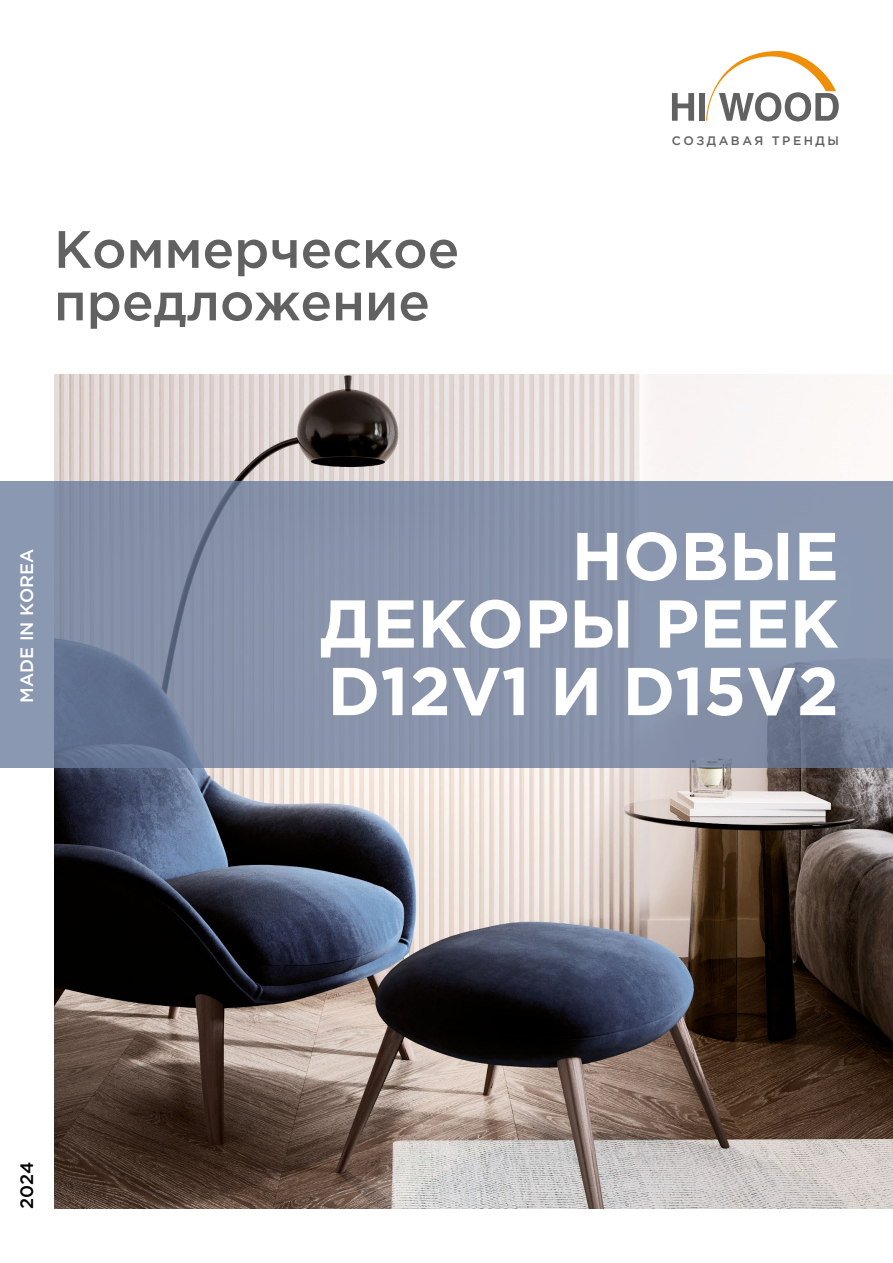
<style>
.page{position:relative;width:893px;height:1263px;background:#fff}
.page>*{position:absolute;margin:0;border:0;box-sizing:border-box;transform-origin:0 0}
.t1{font:700 67.5px/67.5px "Gotham Pro";color:#fff;text-align:justify}
.t2{font:500 52.5px/52.5px "Gotham Pro";color:#616161}
.t3{font:500 18px "Gotham Pro";color:#fff}
.t4{font:500 18px "Gotham Pro";color:#000}
.t5{font:500 12.3px "Gotham Pro";letter-spacing:.2em;color:#616161}
</style>
<div class="page">
<img style="left:54px;top:374px;width:839px;height:835px">
<svg style="left:0;top:482px;width:893px;height:286px;background:#8490a8"></svg>
<svg style="left:672px;top:93px;width:22px;height:28px"></svg>
<div style="left:699px;top:93px;width:6px;height:28px;background:#616161"></div>
<svg style="left:706px;top:51px;width:133px;height:70px"></svg>
<p class="t2" style="left:54px;top:222px;width:407px">Коммерческое предложение</p>
<p class="t5" style="left:672px;top:134px;width:168px">СОЗДАВАЯ ТРЕНДЫ</p>
<p class="t3" style="left:17px;top:703px;width:156px;rotate:-90deg">MADE IN KOREA</p>
<p class="t1" style="left:320px;top:521px;width:520px;text-indent:251px">НОВЫЕ ДЕКОРЫ РЕЕК D12V1 И D15V2</p>
<p class="t4" style="left:17px;top:1209px;width:49px;rotate:-90deg">2024</p>
</div>
